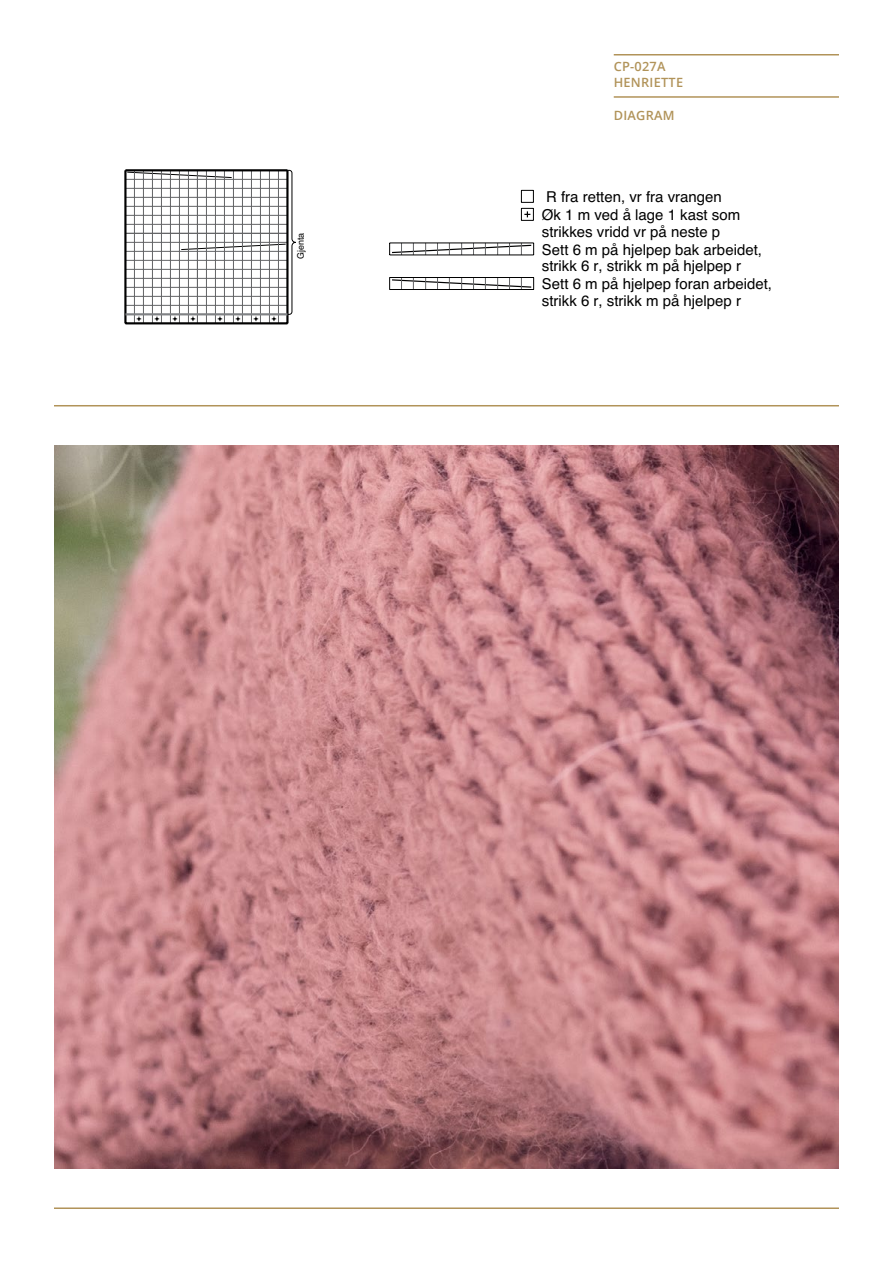
<style>
.page{position:relative;width:893px;height:1263px;background:#fff}
.page>*{position:absolute;margin:0;border:0;box-sizing:border-box;transform-origin:0 0}
.t1{font:15px/18px "Helvetica";color:#000}
.Faktatekst{font:600 12.75px "Open Sans";letter-spacing:.02em;color:#b19359}
.t2{font:9px "Helvetica";color:#000}
</style>
<div class="page">
<img style="left:54px;top:445px;width:785px;height:724px">
<hr style="left:614px;top:54px;width:225px;height:2px;background:#b19359">
<hr style="left:614px;top:96px;width:225px;height:2px;background:#b19359">
<hr style="left:54px;top:405px;width:785px;height:1px;background:#b19359">
<hr style="left:54px;top:1207px;width:785px;height:2px;background:#b19359">
<svg style="left:124px;top:169px;width:172px;height:155px"></svg>
<hr style="left:390px;top:289px;width:144px;height:1px;background:#000">
<svg style="left:389px;top:190px;width:145px;height:99px"></svg>
<p class="t2" style="left:294px;top:259px;width:28px;rotate:-90deg">Gjenta</p>
<p class="Faktatekst" style="left:614px;top:57px;width:53px">CP-027A</p>
<p class="Faktatekst" style="left:614px;top:74px;width:71px">HENRIETTE</p>
<p class="Faktatekst" style="left:614px;top:107px;width:62px">DIAGRAM</p>
<p class="t1" style="left:542px;top:189px;width:200px">R fra retten, vr fra vrangen<br>Øk 1 m ved å lage 1 kast som</p>
<p class="t1" style="left:542px;top:223px;width:222px">strikkes vridd vr på neste p<br>Sett 6 m på hjelpep bak arbeidet,</p>
<p class="t1" style="left:542px;top:258px;width:232px">strikk 6 r, strikk m på hjelpep r<br>Sett 6 m på hjelpep foran arbeidet,</p>
<p class="t1" style="left:542px;top:292px;width:201px">strikk 6 r, strikk m på hjelpep r</p>
</div>
